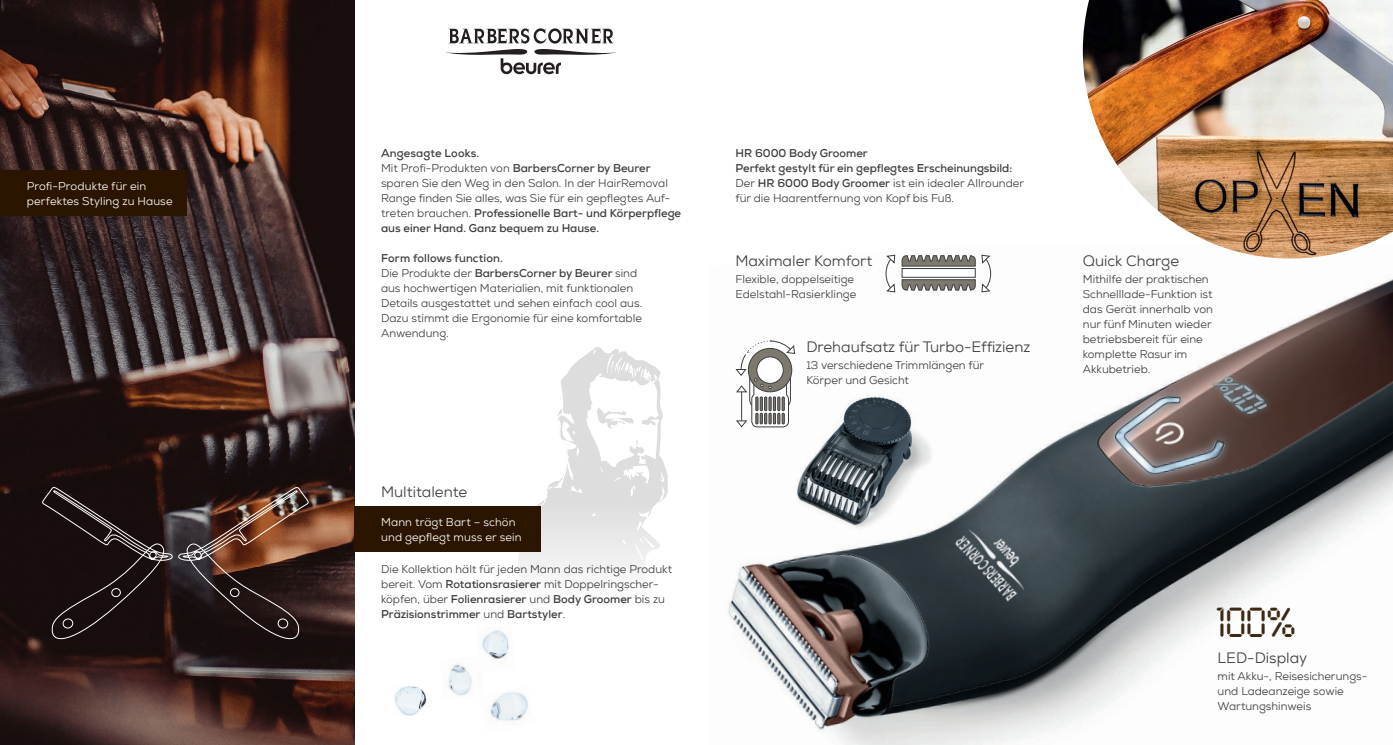
<style>
.page{position:relative;width:1393px;height:745px;background:#fff}
.page>*{position:absolute;margin:0;border:0;box-sizing:border-box;transform-origin:0 0}
.t1{font:36.88px "Digital ICG";color:#3d2813}
.t2{font:15px "Nexa";color:#3e3e3f}
.t3{font:11.25px/15px "Nexa";color:#3e3e3f}
.t4{font:700 11.25px/15px "Nexa";color:#3e3e3f}
.t5{font:11.25px/15px "Nexa";letter-spacing:.01em;color:#fff}
.s1{font-weight:700}
.s2{font-weight:400}
</style>
<div class="page">
<img style="left:728px;top:258px;width:665px;height:486px">
<img style="left:1082px;top:0;width:311px;height:258px">
<img style="left:0;top:0;width:354px;height:744px">
<div style="left:0;top:170px;width:186px;height:46px;background:#2b1501"></div>
<svg style="left:40px;top:485px;width:271px;height:161px"></svg>
<svg style="left:445px;top:28px;width:171px;height:46px"></svg>
<img style="left:394px;top:686px;width:33px;height:30px">
<img style="left:448px;top:663px;width:24px;height:33px">
<img style="left:482px;top:630px;width:27px;height:29px">
<img style="left:489px;top:692px;width:40px;height:29px">
<svg style="left:734px;top:340px;width:61px;height:87px"></svg>
<svg style="left:885px;top:254px;width:106px;height:39px"></svg>
<img style="left:795px;top:393px;width:149px;height:139px">
<img style="left:797px;top:397px;width:115px;height:128px">
<svg style="left:518px;top:347px;width:149px;height:224px"></svg>
<div style="left:354px;top:506px;width:186px;height:45px;background:#2b1501"></div>
<p class="t5" style="left:27px;top:179px;width:147px">Profi-Produkte für ein perfektes Styling zu Hause</p>
<p class="t3" style="left:381px;top:146px;width:302px"><span class="s1">Angesagte Looks.<br></span>Mit Profi-Produkten von <span class="s1">BarbersCorner by Beurer </span>sparen Sie den Weg in den Salon. In der HairRemoval Range finden Sie alles, was Sie für ein gepflegtes Auf&shy;treten brauchen. <span class="s1">Professionelle Bart- und Körperpflege aus einer Hand. Ganz bequem zu Hause.</span></p>
<p class="t3" style="left:381px;top:251px;width:263px"><span class="s1">Form follows function.<br></span>Die Produkte der <span class="s1">BarbersCorner by Beurer</span> sind aus hochwertigen Materialien, mit funktionalen Details ausgestattet und sehen einfach cool aus.<br>Dazu stimmt die Ergonomie für eine komfortable Anwendung.</p>
<h2 class="t2" style="left:381px;top:482px;width:88px">Multitalente</h2>
<p class="t5" style="left:381px;top:514px;width:142px">Mann trägt Bart – schön und gepflegt muss er sein</p>
<p class="t3" style="left:381px;top:561px;width:292px">Die Kollektion hält für jeden Mann das richtige Produkt bereit. Vom <span class="s1">Rotationsrasierer</span> mit Doppelringscher&shy;köpfen, über <span class="s1">Folienrasierer</span> und <span class="s1">Body Groomer</span> bis zu <span class="s1">Präzisionstrimmer</span> und <span class="s1">Bartstyler</span>.</p>
<p class="t4" style="left:735px;top:146px;width:290px">HR 6000 Body Groomer<br>Perfekt gestylt für ein gepflegtes Erscheinungsbild:<br><span class="s2">Der</span> HR 6000 Body Groomer <span class="s2">ist ein idealer Allrounder für die Haarentfernung von Kopf bis Fuß.</span></p>
<h2 class="t2" style="left:735px;top:251px;width:138px">Maximaler Komfort</h2>
<p class="t3" style="left:735px;top:271px;width:122px">Flexible, doppelseitige<br>Edelstahl-Rasierklinge</p>
<h2 class="t2" style="left:806px;top:336px;width:226px">Drehaufsatz für Turbo-Effizienz</h2>
<p class="t3" style="left:806px;top:358px;width:179px">13 verschiedene Trimmlängen für<br>Körper und Gesicht</p>
<h2 class="t2" style="left:1082px;top:251px;width:98px">Quick Charge</h2>
<p class="t3" style="left:1082px;top:271px;width:132px">Mithilfe der praktischen<br>Schnelllade-Funktion ist das Gerät innerhalb von nur fünf Minuten wieder betriebsbereit für eine komplette Rasur im<br>Akkubetrieb.</p>
<h1 class="t1" style="left:1215px;top:597px;width:83px">100%</h1>
<h2 class="t2" style="left:1217px;top:647px;width:91px">LED-Display</h2>
<p class="t3" style="left:1217px;top:668px;width:151px">mit Akku-, Reisesicherungs&shy;und Ladeanzeige sowie<br>Wartungshinweis</p>
</div>
